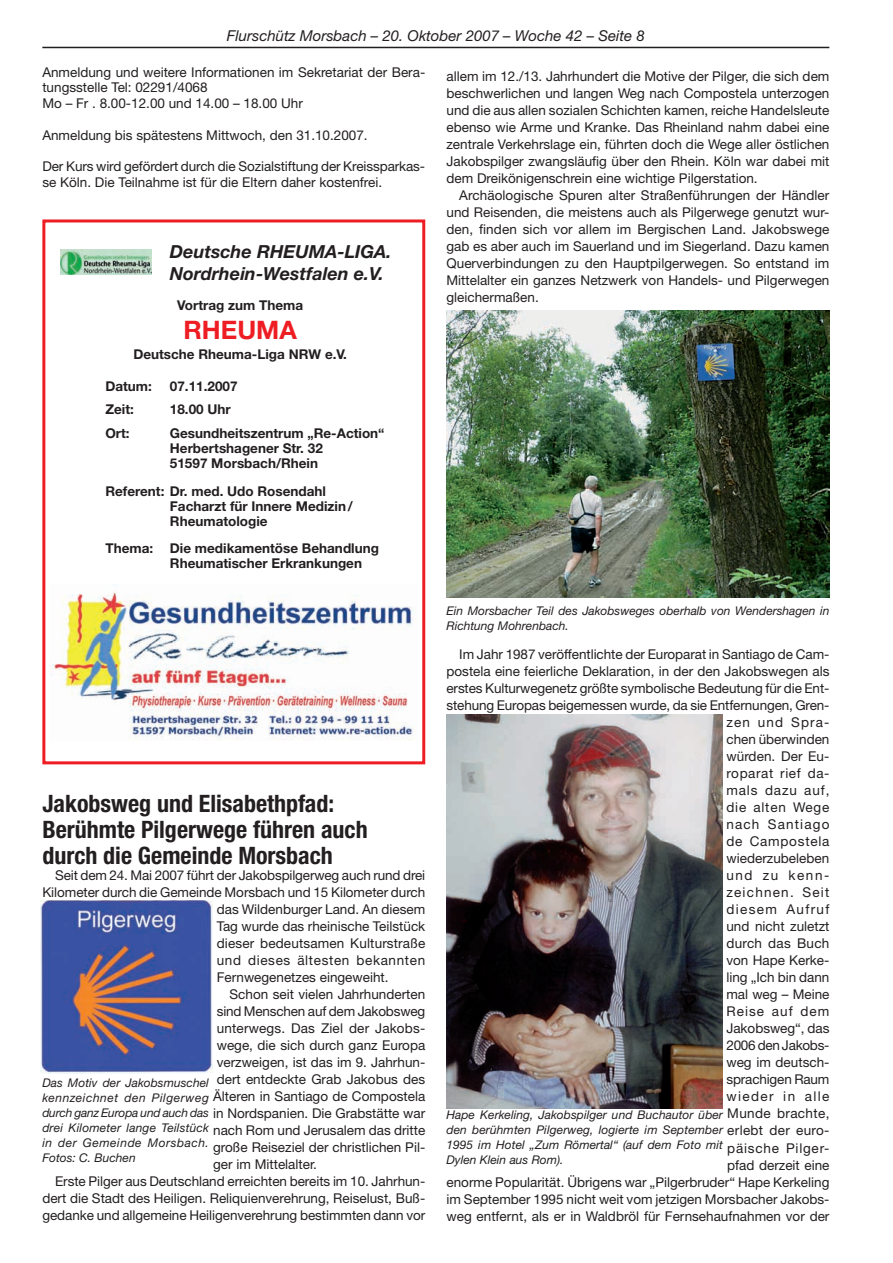
<style>
.page{position:relative;width:893px;height:1263px;background:#fff}
.page>*{position:absolute;margin:0;border:0;box-sizing:border-box;transform-origin:0 0}
.t1{font:700 25.5px "Helvetica Neue";color:#ee1d23}
.t2{font:700 condensed 24px/26.2px "Helvetica Neue";color:#231f20}
.t3{font:italic 700 18px/21.6px "Helvetica Neue";color:#231f20}
.t4{font:italic 15px "Helvetica Neue";color:#231f20}
.t5{font:13.5px/17px "Helvetica Neue";color:#231f20;text-align:justify}
.t6{font:700 13.5px/15px "Helvetica Neue";color:#231f20}
.t7{font:13.5px "Helvetica Neue";letter-spacing:.05em;color:#231f20}
.t8{font:italic 12px/15px "Helvetica Neue";color:#231f20;text-align:justify}
</style>
<div class="page">
<hr style="left:42px;top:47px;width:787px;height:1px;background:#231f20">
<div style="left:42px;top:219px;width:383px;height:545px;border:3px solid #ee1d23"></div>
<img style="left:51px;top:584px;width:366px;height:156px">
<img style="left:60px;top:250px;width:92px;height:24px">
<img style="left:40px;top:900px;width:172px;height:174px">
<img style="left:446px;top:310px;width:383px;height:287px">
<img style="left:446px;top:714px;width:276px;height:394px">
<p class="t4" style="left:227px;top:30px;width:419px">Flurschütz Morsbach – 20. Oktober 2007 – Woche 42 – Seite 8</p>
<p class="t5" style="left:42px;top:65px;width:384px;line-height:15.8px;text-align:left">Anmeldung und weitere Informationen im Sekretariat der Bera&shy;tungsstelle Tel: 02291/4068<br>Mo – Fr . 8.00-12.00 und 14.00 – 18.00 Uhr</p>
<p class="t5" style="left:42px;top:128px;width:327px">Anmeldung bis spätestens Mittwoch, den 31.10.2007.</p>
<p class="t5" style="left:42px;top:160px;width:384px;line-height:15.8px">Der Kurs wird gefördert durch die Sozialstiftung der Kreissparkas&shy;se Köln. Die Teilnahme ist für die Eltern daher kostenfrei.</p>
<h3 class="t3" style="left:170px;top:243px;width:223px">Deutsche RHEUMA-LIGA.<br>Nordrhein-Westfalen e.V.</h3>
<p class="t6" style="left:177px;top:298px;width:127px">Vortrag zum Thema</p>
<h1 class="t1" style="left:183px;top:321px;width:115px">RHEUMA</h1>
<p class="t6" style="left:133px;top:348px;width:215px">Deutsche Rheuma-Liga NRW e.V.</p>
<p class="t6" style="left:105px;top:380px;width:48px">Datum:</p>
<p class="t6" style="left:170px;top:380px;width:69px">07.11.2007</p>
<p class="t6" style="left:105px;top:403px;width:30px">Zeit:</p>
<p class="t6" style="left:170px;top:403px;width:62px">18.00 Uhr</p>
<p class="t6" style="left:105px;top:427px;width:26px">Ort:</p>
<p class="t6" style="left:170px;top:427px;width:216px">Gesundheitszentrum „Re-Action“<br>Herbertshagener Str. 32<br>51597 Morsbach/Rhein</p>
<p class="t6" style="left:170px;top:484px;width:184px;text-indent:-64px">Referent: Dr. med. Udo Rosendahl<br>Facharzt für Innere Medizin/<br>Rheumatologie</p>
<p class="t6" style="left:170px;top:542px;width:210px;text-indent:-65px">Thema: Die medikamentöse Behandlung<br>Rheumatischer Erkrankungen</p>
<h2 class="t2" style="left:42px;top:792px;width:327px">Jakobsweg und Elisabethpfad:<br>Berühmte Pilgerwege führen auch durch die Gemeinde Morsbach</h2>
<p class="t5" style="left:55px;top:868px;width:372px">Seit dem 24. Mai 2007 führt der Jakobspilgerweg auch rund drei</p>
<p class="t5" style="left:42px;top:885px;width:384px">Kilometer durch die Gemeinde Morsbach und 15 Kilometer durch</p>
<p class="t5" style="left:217px;top:902px;width:210px">das Wildenburger Land. An diesem</p>
<p class="t5" style="left:217px;top:919px;width:210px">Tag wurde das rheinische Teilstück</p>
<p class="t5" style="left:217px;top:936px;width:210px">dieser bedeutsamen Kulturstraße</p>
<p class="t7" style="left:217px;top:956px;width:210px">und dieses ältesten bekannten</p>
<p class="t5" style="left:217px;top:970px;width:173px">Fernwegenetzes eingeweiht.</p>
<p class="t5" style="left:229px;top:987px;width:197px">Schon seit vielen Jahrhunderten</p>
<p class="t5" style="left:217px;top:1004px;width:210px">sind Menschen auf dem Jakobsweg</p>
<p class="t5" style="left:217px;top:1021px;width:210px">unterwegs. Das Ziel der Jakobs-</p>
<p class="t5" style="left:217px;top:1038px;width:210px">wege, die sich durch ganz Europa</p>
<p class="t5" style="left:217px;top:1055px;width:210px">verzweigen, ist das im 9. Jahrhun-</p>
<p class="t5" style="left:217px;top:1072px;width:210px">dert entdeckte Grab Jakobus des</p>
<p class="t5" style="left:213px;top:1089px;width:213px">Älteren in Santiago de Compostela</p>
<p class="t5" style="left:213px;top:1106px;width:213px">in Nordspanien. Die Grabstätte war</p>
<p class="t5" style="left:213px;top:1123px;width:213px">nach Rom und Jerusalem das dritte</p>
<p class="t5" style="left:213px;top:1140px;width:213px">große Reiseziel der christlichen Pil-</p>
<p class="t5" style="left:213px;top:1157px;width:105px">ger im Mittelalter.</p>
<p class="t5" style="left:55px;top:1174px;width:372px">Erste Pilger aus Deutschland erreichten bereits im 10. Jahrhun-</p>
<p class="t5" style="left:42px;top:1191px;width:384px">dert die Stadt des Heiligen. Reliquienverehrung, Reiselust, Buß-</p>
<p class="t5" style="left:42px;top:1208px;width:384px">gedanke und allgemeine Heiligenverehrung bestimmten dann vor</p>
<p class="t8" style="left:42px;top:1077px;width:168px">Das Motiv der Jakobsmuschel kennzeichnet den Pilgerweg durch ganz Europa und auch das drei Kilometer lange Teilstück in der Gemeinde Morsbach.<br>Fotos: C. Buchen</p>
<p class="t5" style="left:446px;top:69px;width:384px">allem im 12./13. Jahrhundert die Motive der Pilger, die sich dem beschwerlichen und langen Weg nach Compostela unterzogen und die aus allen sozialen Schichten kamen, reiche Handelsleute ebenso wie Arme und Kranke. Das Rheinland nahm dabei eine zentrale Verkehrslage ein, führten doch die Wege aller östlichen Jakobspilger zwangsläufig über den Rhein. Köln war dabei mit dem Dreikönigenschrein eine wichtige Pilgerstation.</p>
<p class="t5" style="left:446px;top:188px;width:384px;text-indent:13px">Archäologische Spuren alter Straßenführungen der Händler und Reisenden, die meistens auch als Pilgerwege genutzt wur&shy;den, finden sich vor allem im Bergischen Land. Jakobswege gab es aber auch im Sauerland und im Siegerland. Dazu kamen Querverbindungen zu den Hauptpilgerwegen. So entstand im Mittelalter ein ganzes Netzwerk von Handels- und Pilgerwegen gleichermaßen.</p>
<p class="t8" style="left:446px;top:605px;width:384px">Ein Morsbacher Teil des Jakobsweges oberhalb von Wendershagen in<br>Richtung Mohrenbach.</p>
<p class="t5" style="left:446px;top:647px;width:384px;text-align:right">Im Jahr 1987 veröffentlichte der Europarat in Santiago de Cam&shy;postela eine feierliche Deklaration, in der den Jakobswegen als erstes Kulturwegenetz größte symbolische Bedeutung für die Ent&shy;stehung Europas beigemessen wurde, da sie Entfernungen, Gren&shy;zen und Spra-<br>chen überwinden<br>würden. Der Eu-<br>roparat rief da-<br>mals dazu auf,<br>die alten Wege<br>nach Santiago<br>de Campostela<br>wiederzubeleben<br>und zu kenn-<br>zeichnen. Seit<br>diesem Aufruf<br>und nicht zuletzt<br>durch das Buch<br>von Hape Kerke-<br>ling „Ich bin dann<br>mal weg – Meine<br>Reise auf dem<br>Jakobsweg“, das<br>2006 den Jakobs-<br>weg im deutsch-<br>sprachigen Raum<br>wieder in alle<br>Munde brachte,<br>erlebt der euro-<br>päische Pilger-<br>pfad derzeit eine<br>enorme Popularität. Übrigens war „Pilgerbruder“ Hape Kerkeling im September 1995 nicht weit vom jetzigen Morsbacher Jakobs&shy;weg entfernt, als er in Waldbröl für Fernsehaufnahmen vor der</p>
<p class="t8" style="left:446px;top:1109px;width:278px">Hape Kerkeling, Jakobspilger und Buchautor über den berühmten Pilgerweg, logierte im September 1995 im Hotel „Zum Römertal“ (auf dem Foto mit Dylen Klein aus Rom).</p>
</div>
